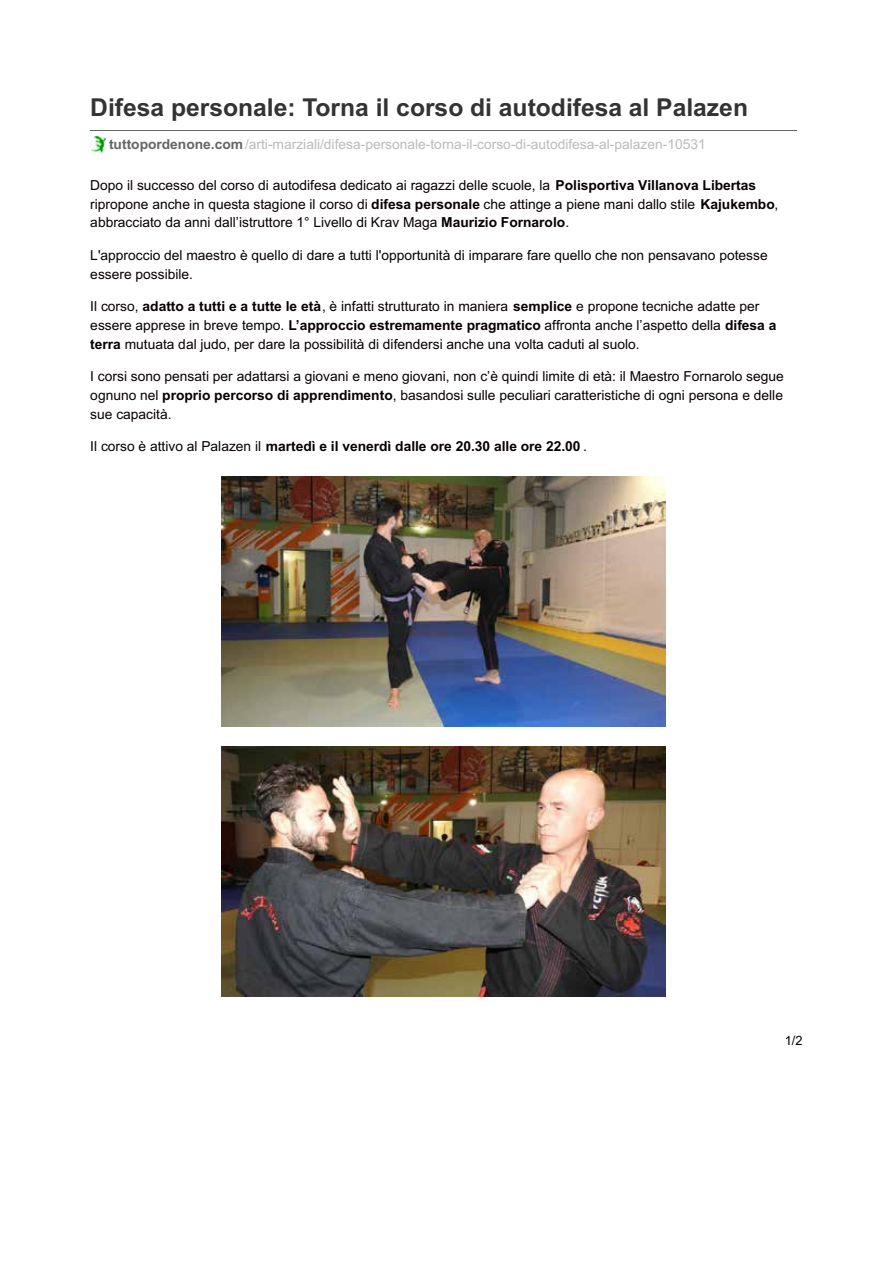
<style>
.page{position:relative;width:893px;height:1263px;background:#fff}
.page>*{position:absolute;margin:0;border:0;box-sizing:border-box;transform-origin:0 0}
.t1{font:700 24.6px "Arial";color:#333}
.t2{font:13.8px/18.8px "Arial";color:#080000}
.t3{font:13.8px "Arial";color:#bbb}
.t4{font:700 13.8px "Arial";color:#080000}
.t5{font:12.9px "Arial";color:#000}
.s1{font-weight:700;color:#666}
.s2{font-weight:700}
.s3{font-weight:400}
</style>
<div class="page">
<hr style="left:90px;top:130px;width:707px;height:1px;background:#666">
<img style="left:90px;top:137px;width:16px;height:15px">
<img style="left:221px;top:477px;width:444px;height:249px">
<img style="left:221px;top:747px;width:444px;height:249px">
<h1 class="t1" style="left:90px;top:98px;width:659px">Difesa personale: Torna il corso di autodifesa al Palazen</h1>
<p class="t3" style="left:109px;top:139px;width:598px"><span class="s1">tuttopordenone.com</span>/arti-marziali/difesa-personale-torna-il-corso-di-autodifesa-al-palazen-10531</p>
<p class="t2" style="left:90px;top:177px;width:689px">Dopo il successo del corso di autodifesa dedicato ai ragazzi delle scuole, la <span class="s2">Polisportiva Villanova Libertas </span>ripropone anche in questa stagione il corso di <span class="s2">difesa personale</span> che attinge a piene mani dallo stile <span class="s2">Kajukembo</span>, abbracciato da anni dall’istruttore 1° Livello di Krav Maga <span class="s2">Maurizio Fornarolo</span>.</p>
<p class="t2" style="left:90px;top:247px;width:679px">L'approccio del maestro è quello di dare a tutti l'opportunità di imparare fare quello che non pensavano potesse essere possibile.</p>
<p class="t2" style="left:90px;top:298px;width:688px">Il corso, <span class="s2">adatto a tutti e a tutte le età</span>, è infatti strutturato in maniera <span class="s2">semplice</span> e propone tecniche adatte per essere apprese in breve tempo. <span class="s2">L’approccio estremamente pragmatico</span> affronta anche l’aspetto della <span class="s2">difesa a terra</span> mutuata dal judo, per dare la possibilità di difendersi anche una volta caduti al suolo.</p>
<p class="t2" style="left:90px;top:368px;width:695px;text-align:justify">I corsi sono pensati per adattarsi a giovani e meno giovani, non c’è quindi limite di età: il Maestro Fornarolo segue ognuno nel <span class="s2">proprio percorso di apprendimento</span>, basandosi sulle peculiari caratteristiche di ogni persona e delle sue capacità.</p>
<p class="t4" style="left:90px;top:441px;width:498px"><span class="s3">Il corso è attivo al Palazen il</span> martedì e il venerdì dalle ore 20.30 alle ore 22.00 <span class="s3">.</span></p>
<p class="t5" style="left:785px;top:1036px;width:19px">1/2</p>
</div>
